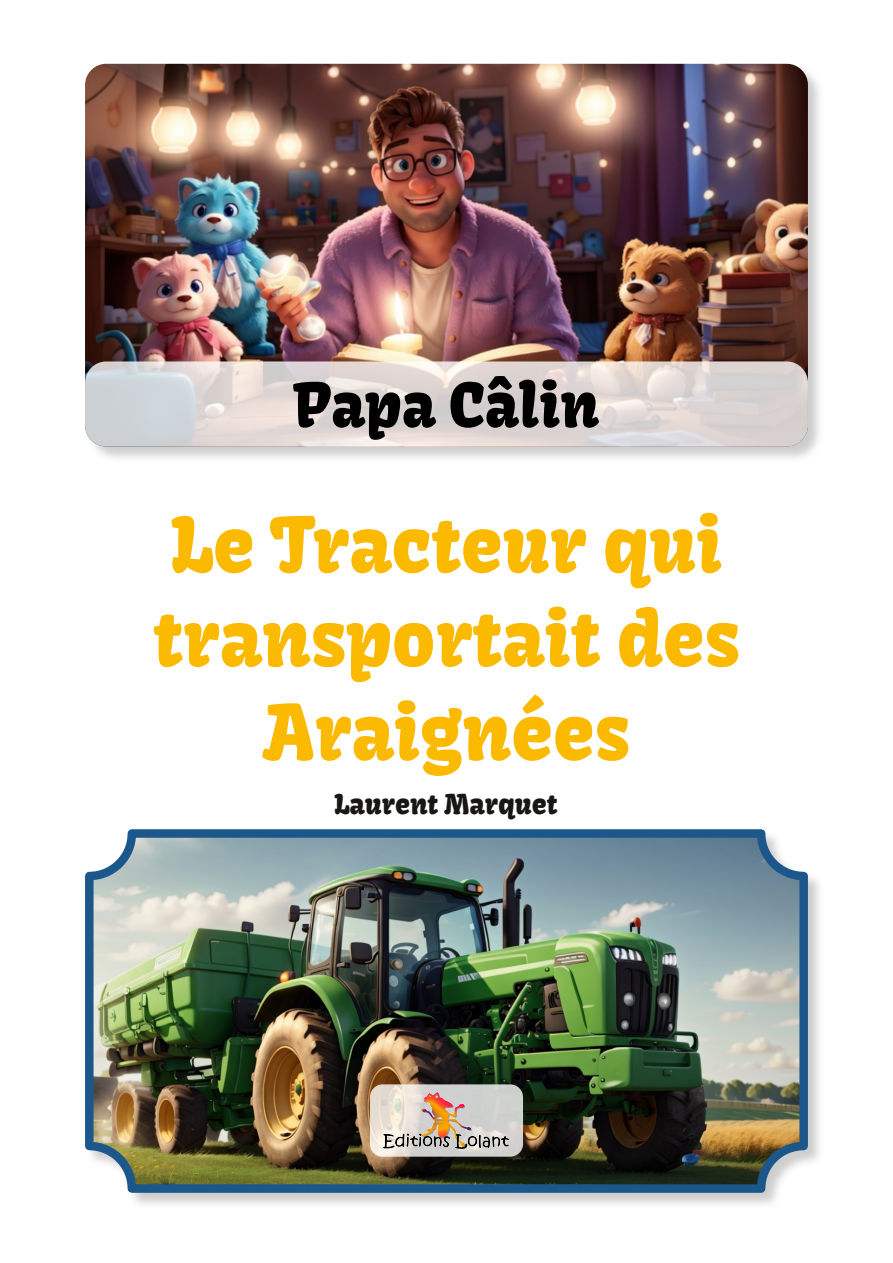
<style>
.page{position:relative;width:893px;height:1263px;background:#fff}
.page>*{position:absolute;margin:0;border:0;box-sizing:border-box;transform-origin:0 0}
.t1{font:75px/93.8px "Kavoon";color:#fbb900;text-align:center}
.t2{font:60px "Kavoon";color:#000}
.t3{font:27px "Kavoon";color:#181715}
</style>
<div class="page">
<div style="left:85px;top:64px;width:740px;height:399px;background:#9d9c9c;opacity:.5"></div>
<img style="left:85px;top:64px;width:723px;height:382px;border-radius:21px">
<div style="left:85px;top:361px;width:723px;height:85px;background:#fff;border-radius:21px;opacity:.8"></div>
<div style="left:85px;top:829px;width:740px;height:381px;background:#9d9c9c;opacity:.5"></div>
<img style="left:89px;top:833px;width:715px;height:355px;border-radius:43px">
<div style="left:85px;top:829px;width:723px;height:364px;border:9px solid #1c578c;border-radius:43px"></div>
<div style="left:370px;top:1084px;width:153px;height:73px;background:#fff;border-radius:13px;opacity:.8"></div>
<img style="left:384px;top:1092px;width:125px;height:57px">
<p class="t2" style="left:293px;top:368px;width:308px">Papa Câlin</p>
<p class="t1" style="left:153px;top:499px;width:588px">Le Tracteur qui transportait des<br>Araignées</p>
<p class="t3" style="left:334px;top:788px;width:224px">Laurent Marquet</p>
</div>
